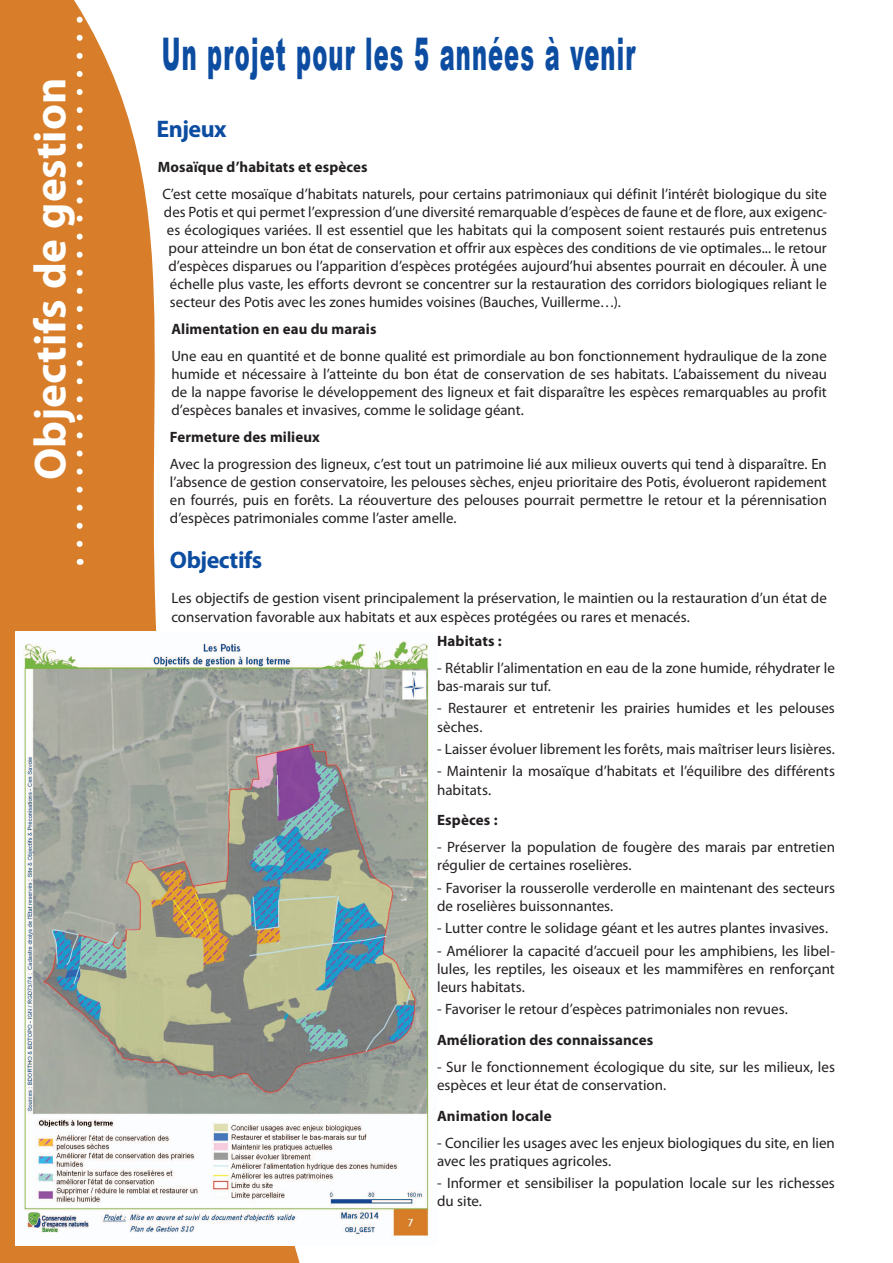
<style>
.page{position:relative;width:893px;height:1263px;background:#fff}
.page>*{position:absolute;margin:0;border:0;box-sizing:border-box;transform-origin:0 0}
.t1{font:900 45px "Arial";letter-spacing:.05em;color:#0d4da1;scale:.5 1}
.t2{font:700 45px "Myriad Pro";color:#fff}
.t3{font:700 24px "Myriad Pro";letter-spacing:-.02em;color:#0d4da1}
.t4{font:15px/18.1px "Myriad Pro";color:#231f20}
.t5{font:700 15px "Myriad Pro";letter-spacing:.005em;color:#231f20}
</style>
<div class="page">
<svg style="left:0;top:0;width:300px;height:1263px;fill:#d87e2a"></svg>
<svg style="left:77px;top:0;width:6px;height:544px"></svg>
<img style="left:16px;top:631px;width:413px;height:615px">
<h1 class="t2" style="left:25px;top:480px;width:403px;rotate:-90deg">Objectifs de gestion</h1>
<h1 class="t1" style="left:162px;top:21px;width:948px">Un projet pour les 5 années à venir</h1>
<h2 class="t3" style="left:156px;top:115px;width:72px">Enjeux</h2>
<p class="t5" style="left:158px;top:158px;width:211px">Mosaïque d’habitats et espèces</p>
<p class="t4" style="left:162px;top:184px;width:666px">C’est cette mosaïque d’habitats naturels, pour certains patrimoniaux qui définit l’intérêt biologique du site</p>
<p class="t4" style="left:164px;top:202px;width:665px">des Potis et qui permet l’expression d’une diversité remarquable d’espèces de faune et de flore, aux exigenc-</p>
<p class="t4" style="left:167px;top:220px;width:661px">es écologiques variées. Il est essentiel que les habitats qui la composent soient restaurés puis entretenus</p>
<p class="t4" style="left:168px;top:239px;width:660px">pour atteindre un bon état de conservation et offrir aux espèces des conditions de vie optimales... le retour</p>
<p class="t4" style="left:168px;top:257px;width:660px">d’espèces disparues ou l’apparition d’espèces protégées aujourd’hui absentes pourrait en découler. À une</p>
<p class="t4" style="left:170px;top:275px;width:658px">échelle plus vaste, les efforts devront se concentrer sur la restauration des corridors biologiques reliant le</p>
<p class="t4" style="left:170px;top:293px;width:452px">secteur des Potis avec les zones humides voisines (Bauches, Vuillerme…).</p>
<p class="t5" style="left:171px;top:321px;width:207px">Alimentation en eau du marais</p>
<p class="t4" style="left:171px;top:346px;width:657px;text-align:justify">Une eau en quantité et de bonne qualité est primordiale au bon fonctionnement hydraulique de la zone humide et nécessaire à l’atteinte du bon état de conservation de ses habitats. L’abaissement du niveau de la nappe favorise le développement des ligneux et fait disparaître les espèces remarquables au profit d’espèces banales et invasives, comme le solidage géant.</p>
<p class="t5" style="left:170px;top:428px;width:151px">Fermeture des milieux</p>
<p class="t4" style="left:170px;top:454px;width:658px;text-align:justify">Avec la progression des ligneux, c’est tout un patrimoine lié aux milieux ouverts qui tend à disparaître. En l’absence de gestion conservatoire, les pelouses sèches, enjeu prioritaire des Potis, évolueront rapidement en fourrés, puis en forêts. La réouverture des pelouses pourrait permettre le retour et la pérennisation d’espèces patrimoniales comme l’aster amelle.</p>
<h2 class="t3" style="left:170px;top:547px;width:94px">Objectifs</h2>
<p class="t4" style="left:171px;top:589px;width:657px">Les objectifs de gestion visent principalement la préservation, le maintien ou la restauration d’un état de conservation favorable aux habitats et aux espèces protégées ou rares et menacés.</p>
<p class="t5" style="left:437px;top:633px;width:66px">Habitats :</p>
<p class="t4" style="left:437px;top:659px;width:399px">- Rétablir l’alimentation en eau de la zone humide, réhydrater le bas-marais sur tuf.</p>
<p class="t4" style="left:437px;top:699px;width:399px">- Restaurer et entretenir les prairies humides et les pelouses sèches.</p>
<p class="t4" style="left:437px;top:740px;width:399px">- Laisser évoluer librement les forêts, mais maîtriser leurs lisières.</p>
<p class="t4" style="left:437px;top:762px;width:399px">- Maintenir la mosaïque d’habitats et l’équilibre des différents habitats.</p>
<p class="t5" style="left:437px;top:812px;width:62px">Espèces :</p>
<p class="t4" style="left:437px;top:838px;width:399px">- Préserver la population de fougère des marais par entretien régulier de certaines roselières.</p>
<p class="t4" style="left:437px;top:878px;width:399px">- Favoriser la rousserolle verderolle en maintenant des secteurs de roselières buissonnantes.</p>
<p class="t4" style="left:437px;top:919px;width:392px">- Lutter contre le solidage géant et les autres plantes invasives.</p>
<p class="t4" style="left:437px;top:941px;width:399px;text-align:justify">- Améliorer la capacité d’accueil pour les amphibiens, les libel&shy;lules, les reptiles, les oiseaux et les mammifères en renforçant leurs habitats.</p>
<p class="t4" style="left:437px;top:1000px;width:352px">- Favoriser le retour d’espèces patrimoniales non revues.</p>
<p class="t5" style="left:437px;top:1032px;width:218px">Amélioration des connaissances</p>
<p class="t4" style="left:437px;top:1057px;width:399px">- Sur le fonctionnement écologique du site, sur les milieux, les espèces et leur état de conservation.</p>
<p class="t5" style="left:437px;top:1107px;width:116px">Animation locale</p>
<p class="t4" style="left:437px;top:1133px;width:399px">- Concilier les usages avec les enjeux biologiques du site, en lien avec les pratiques agricoles.</p>
<p class="t4" style="left:437px;top:1174px;width:399px">- Informer et sensibiliser la population locale sur les richesses du site.</p>
</div>
